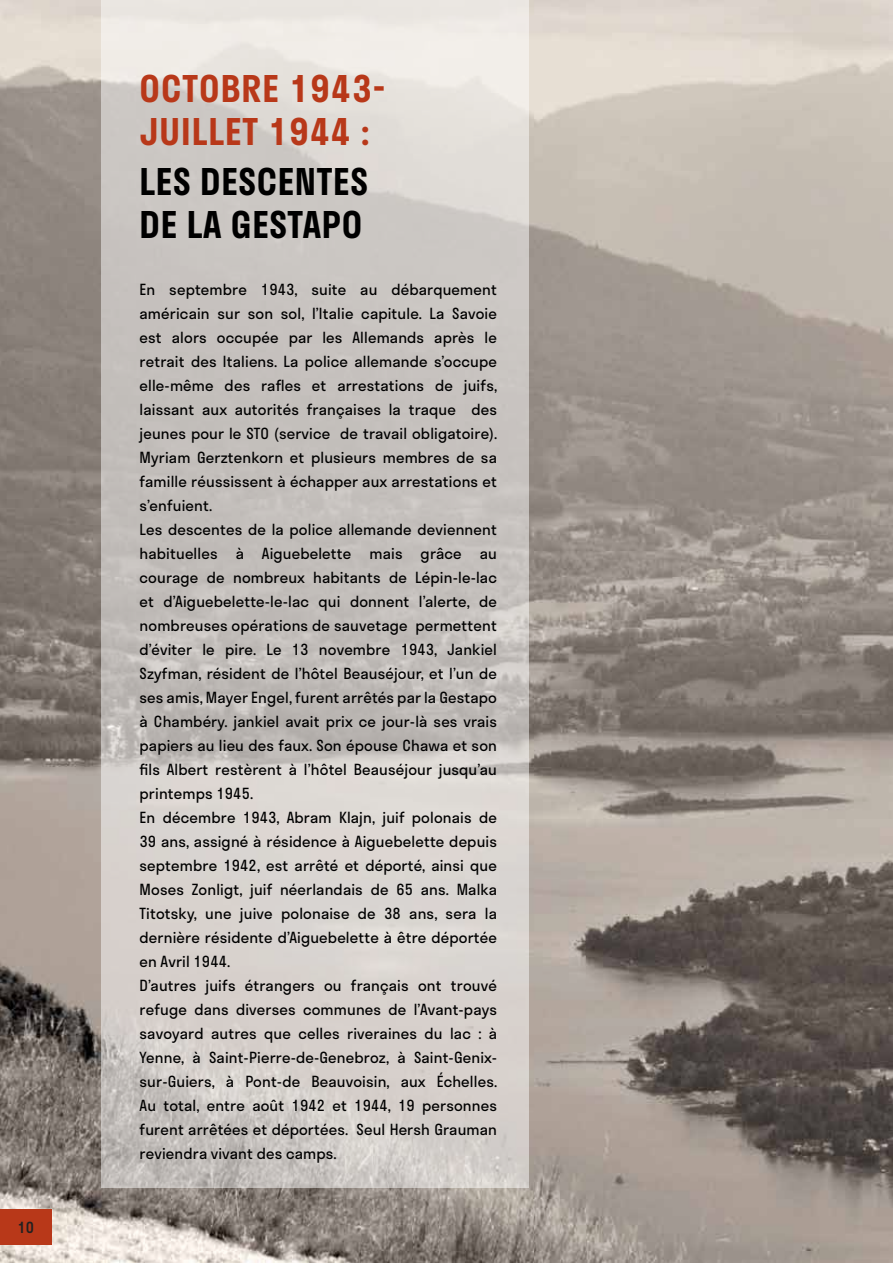
<style>
.page{position:relative;width:893px;height:1263px;background:#fff}
.page>*{position:absolute;margin:0;border:0;box-sizing:border-box;transform-origin:0 0}
.t1{font:600 36px/43.2px "Stratos";letter-spacing:.03em;color:#b83819}
.t2{font:600 36px/43.2px "Stratos";letter-spacing:.02em;color:#000}
.t3{font:15px/24px "Stratos";letter-spacing:.01em;color:#000}
.t4{font:500 15px "Stratos";color:#212121}
</style>
<div class="page">
<img style="left:0;top:0;width:893px;height:1263px">
<div style="left:0;top:1209px;width:51px;height:36px;background:#b83819"></div>
<svg style="left:102px;top:0;width:427px;height:1188px;background:#cfcac6"></svg>
<p class="t4" style="left:18px;top:1215px;width:18px">10</p>
<h1 class="t1" style="left:140px;top:66px;width:247px">OCTOBRE 1943-<br>JUILLET 1944 :</h1>
<h1 class="t2" style="left:140px;top:159px;width:230px">LES DESCENTES<br>DE LA GESTAPO</h1>
<p class="t3" style="left:140px;top:277px;width:359px">En septembre 1943, suite au débarquement américain sur son sol, l’Italie capitule. La Savoie est alors occupée par les Allemands après le retrait des Italiens. La police allemande s’occupe elle-même des rafles et arrestations de juifs, laissant aux autorités françaises la traque des jeunes pour le STO (service de travail obligatoire).<br>Myriam Gerztenkorn et plusieurs membres de sa famille réussissent à échapper aux arrestations et s’enfuient.<br>Les descentes de la police allemande deviennent habituelles à Aiguebelette mais grâce au courage de nombreux habitants de Lépin-le-lac et d’Aiguebelette-le-lac qui donnent l’alerte, de nombreuses opérations de sauvetage permettent d’éviter le pire. Le 13 novembre 1943, Jankiel Szyfman, résident de l’hôtel Beauséjour, et l’un de ses amis, Mayer Engel, furent arrêtés par la Gestapo à Chambéry. jankiel avait prix ce jour-là ses vrais papiers au lieu des faux. Son épouse Chawa et son fils Albert restèrent à l’hôtel Beauséjour jusqu’au printemps 1945.<br>En décembre 1943, Abram Klajn, juif polonais de 39 ans, assigné à résidence à Aiguebelette depuis septembre 1942, est arrêté et déporté, ainsi que Moses Zonligt, juif néerlandais de 65 ans. Malka Titotsky, une juive polonaise de 38 ans, sera la dernière résidente d’Aiguebelette à être déportée en Avril 1944.<br>D’autres juifs étrangers ou français ont trouvé refuge dans diverses communes de l’Avant-pays savoyard autres que celles riveraines du lac : à Yenne, à Saint-Pierre-de-Genebroz, à Saint-Genix&shy;sur-Guiers, à Pont-de Beauvoisin, aux Échelles.<br>Au total, entre août 1942 et 1944, 19 personnes furent arrêtées et déportées. Seul Hersh Grauman reviendra vivant des camps.</p>
</div>
